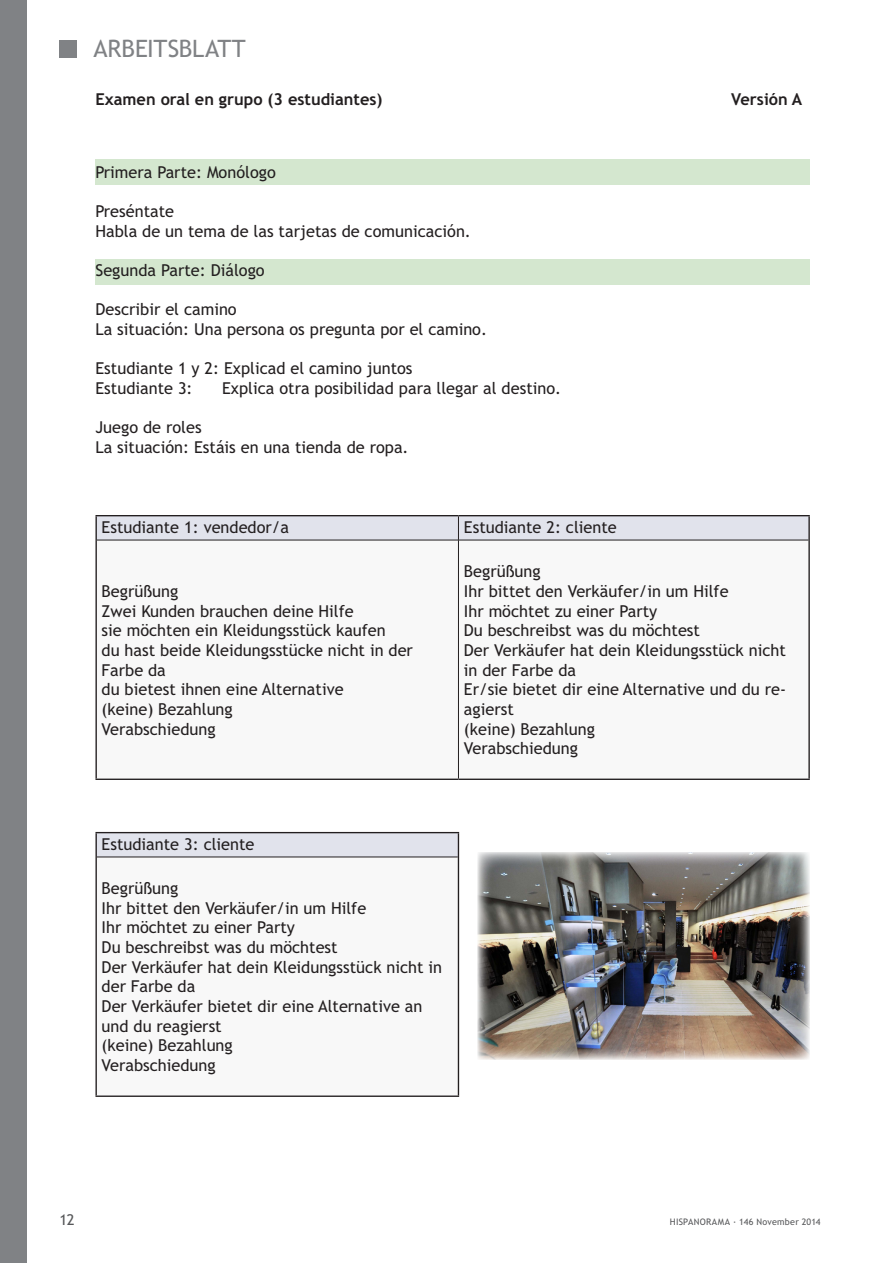
<style>
.page{position:relative;width:893px;height:1263px;background:#fff}
.page>*{position:absolute;margin:0;border:0;box-sizing:border-box;transform-origin:0 0}
.t1{font:24px "Trebuchet";letter-spacing:-.01em;color:#808285}
.t2{font:16.35px/19.6px "Trebuchet";color:#231f20}
.t3{font:700 16.35px "Trebuchet";color:#231f20}
.t4{font:15px "Trebuchet";color:#57585a}
.t5{font:9px "Trebuchet";letter-spacing:.025em;color:#57585a}
</style>
<div class="page">
<div style="left:0;top:0;width:27px;height:1263px;background:#808285"></div>
<div style="left:60px;top:40px;width:17px;height:17px;background:#808285"></div>
<div style="left:95px;top:259px;width:715px;height:25px;background:#d4e7cf"></div>
<div style="left:95px;top:159px;width:715px;height:26px;background:#d4e7cf"></div>
<svg style="left:97px;top:541px;width:711px;height:238px"></svg>
<hr style="left:95px;top:515px;width:363px;height:1px;background:#231f20">
<hr style="left:95px;top:516px;width:2px;height:24px;background:#231f20">
<hr style="left:458px;top:515px;width:352px;height:1px;background:#231f20">
<hr style="left:808px;top:516px;width:2px;height:24px;background:#231f20">
<hr style="left:95px;top:540px;width:2px;height:239px;background:#231f20">
<hr style="left:808px;top:540px;width:2px;height:239px;background:#231f20">
<hr style="left:95px;top:779px;width:363px;height:1px;background:#231f20">
<hr style="left:458px;top:779px;width:352px;height:1px;background:#231f20">
<svg style="left:96px;top:516px;width:713px;height:24px;background:#d9dbe4"></svg>
<hr style="left:97px;top:540px;width:361px;height:1px;background:#231f20">
<hr style="left:458px;top:540px;width:350px;height:1px;background:#231f20">
<hr style="left:458px;top:540px;width:1px;height:239px;background:#231f20">
<div style="left:96px;top:833px;width:362px;height:24px;background:#e1e3ec"></div>
<div style="left:96px;top:857px;width:362px;height:239px;background:#f8f8f8"></div>
<hr style="left:95px;top:832px;width:364px;height:1px;background:#231f20">
<hr style="left:95px;top:833px;width:2px;height:24px;background:#231f20">
<svg style="left:458px;top:833px;width:1px;height:24px"></svg>
<hr style="left:95px;top:857px;width:2px;height:238px;background:#231f20">
<hr style="left:458px;top:857px;width:1px;height:238px;background:#231f20">
<hr style="left:95px;top:1095px;width:364px;height:2px;background:#231f20">
<hr style="left:97px;top:857px;width:361px;height:1px;background:#231f20">
<img style="left:478px;top:852px;width:332px;height:207px">
<h1 class="t1" style="left:94px;top:35px;width:154px">ARBEITSBLATT</h1>
<p class="t3" style="left:95px;top:90px;width:289px">Examen oral en grupo (3 estudiantes)</p>
<p class="t3" style="left:731px;top:90px;width:72px">Versión A</p>
<p class="t2" style="left:95px;top:162px;width:182px">Primera Parte: Monólogo</p>
<p class="t2" style="left:95px;top:201px;width:377px">Preséntate<br>Habla de un tema de las tarjetas de comunicación.</p>
<p class="t2" style="left:95px;top:260px;width:171px">Segunda Parte: Diálogo</p>
<p class="t2" style="left:95px;top:300px;width:393px">Describir el camino<br>La situación: Una persona os pregunta por el camino.</p>
<p class="t2" style="left:95px;top:358px;width:319px">Estudiante 1 y 2: Explicad el camino juntos<br>Estudiante 3:</p>
<p class="t2" style="left:222px;top:378px;width:341px">Explica otra posibilidad para llegar al destino.</p>
<p class="t2" style="left:95px;top:417px;width:315px">Juego de roles<br>La situación: Estáis en una tienda de ropa.</p>
<p class="t2" style="left:102px;top:517px;width:189px">Estudiante 1: vendedor/a</p>
<p class="t2" style="left:464px;top:517px;width:154px">Estudiante 2: cliente</p>
<p class="t2" style="left:102px;top:581px;width:313px">Begrüßung<br>Zwei Kunden brauchen deine Hilfe<br>sie möchten ein Kleidungsstück kaufen<br>du hast beide Kleidungsstücke nicht in der<br>Farbe da<br>du bietest ihnen eine Alternative<br>(keine) Bezahlung<br>Verabschiedung</p>
<p class="t2" style="left:464px;top:561px;width:324px">Begrüßung<br>Ihr bittet den Verkäufer/in um Hilfe<br>Ihr möchtet zu einer Party<br>Du beschreibst was du möchtest<br>Der Verkäufer hat dein Kleidungsstück nicht in der Farbe da<br>Er/sie bietet dir eine Alternative und du re&shy;agierst<br>(keine) Bezahlung<br>Verabschiedung</p>
<p class="t2" style="left:102px;top:834px;width:154px">Estudiante 3: cliente</p>
<p class="t2" style="left:102px;top:878px;width:342px">Begrüßung<br>Ihr bittet den Verkäufer/in um Hilfe<br>Ihr möchtet zu einer Party<br>Du beschreibst was du möchtest<br>Der Verkäufer hat dein Kleidungsstück nicht in der Farbe da<br>Der Verkäufer bietet dir eine Alternative an und du reagierst<br>(keine) Bezahlung<br>Verabschiedung</p>
<p class="t4" style="left:60px;top:1210px;width:17px">12</p>
<p class="t5" style="left:670px;top:1216px;width:152px">HISPANORAMA · 146 November 2014</p>
</div>
